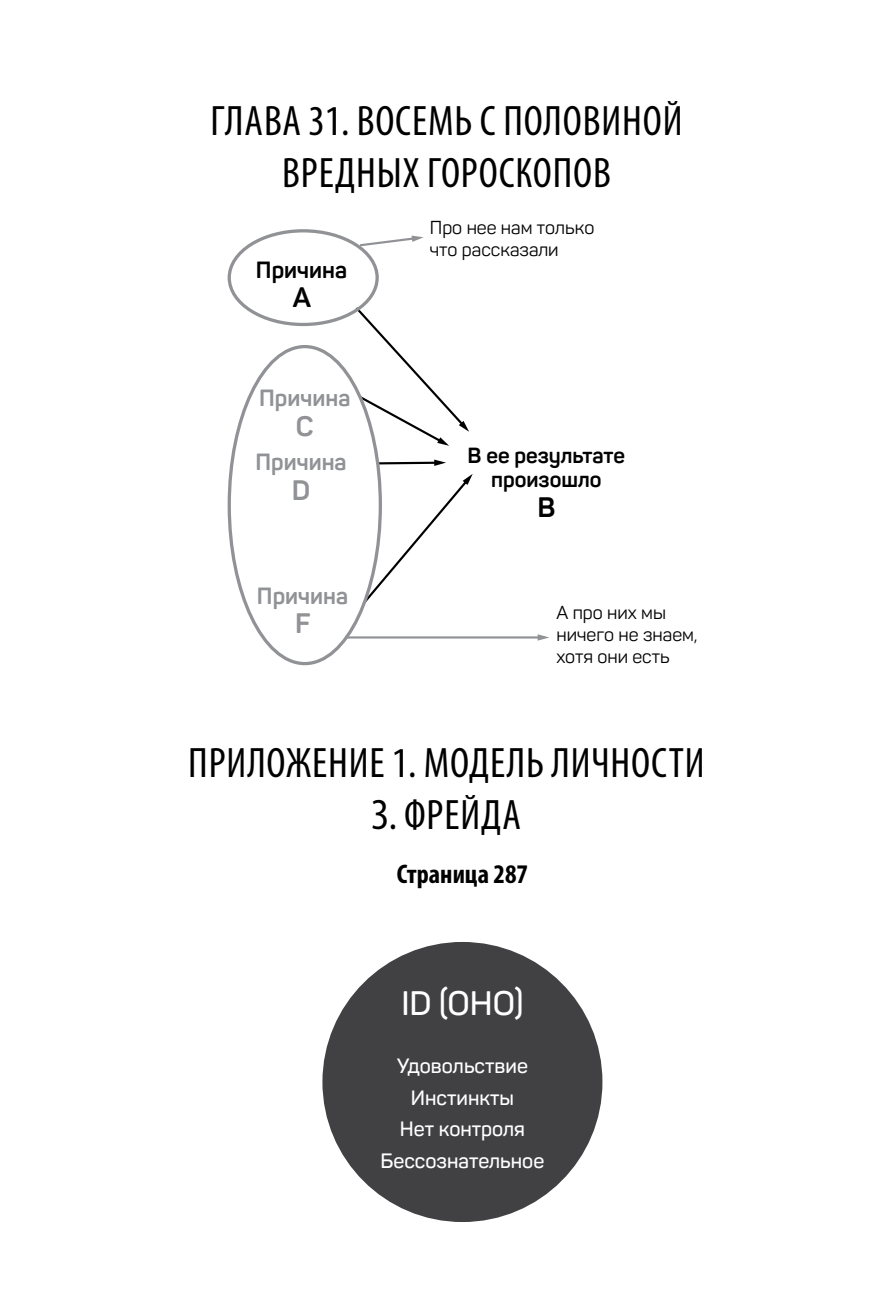
<style>
.page{position:relative;width:893px;height:1308px;background:#fff}
.page>*{position:absolute;margin:0;border:0;box-sizing:border-box;transform-origin:0 0}
.t1{font:condensed 42.75px/51.8px "Myriad Pro";letter-spacing:.02em;color:#000;text-align:center}
.t2{font:600 33.52px "Panton";color:#fff}
.t3{font:700 27.68px "Panton";color:#909295}
.t4{font:700 27.68px "Panton";color:#000}
.t5{font:700 condensed 27px "Myriad Pro";color:#000}
.t6{font:700 23.18px "Panton";color:#909295}
.t7{font:700 23.18px "Panton";color:#000}
.t8{font:700 21.6px/24.8px "Panton";color:#000;text-align:center}
.t9{font:600 20.47px/31.7px "Panton";color:#fff;text-align:center}
.t10{font:18.45px/22.3px "Panton";color:#000}
</style>
<div class="page">
<svg style="left:384px;top:474px;width:89px;height:107px"></svg>
<svg style="left:384px;top:459px;width:62px;height:7px"></svg>
<svg style="left:384px;top:336px;width:85px;height:110px"></svg>
<hr style="left:346px;top:636px;width:194px;height:2px;background:#909295">
<svg style="left:538px;top:634px;width:11px;height:6px"></svg>
<svg style="left:228px;top:229px;width:156px;height:437px"></svg>
<svg style="left:358px;top:235px;width:66px;height:13px"></svg>
<div style="left:322px;top:942px;width:280px;height:280px;background:#414042;border-radius:50%"></div>
<p class="t1" style="left:210px;top:95px;width:474px">ГЛАВА 31. ВОСЕМЬ С ПОЛОВИНОЙ<br>ВРЕДНЫХ ГОРОСКОПОВ</p>
<p class="t10" style="left:430px;top:216px;width:166px">Про нее нам только что рассказали</p>
<p class="t7" style="left:256px;top:255px;width:93px">Причина</p>
<p class="t4" style="left:293px;top:280px;width:20px">A</p>
<p class="t6" style="left:259px;top:384px;width:93px">Причина</p>
<p class="t3" style="left:296px;top:408px;width:19px">C</p>
<p class="t6" style="left:255px;top:448px;width:93px">Причина</p>
<p class="t3" style="left:292px;top:472px;width:20px">D</p>
<p class="t6" style="left:257px;top:581px;width:93px">Причина</p>
<p class="t3" style="left:295px;top:606px;width:17px">F</p>
<p class="t8" style="left:468px;top:442px;width:159px">В ее результате произошло</p>
<p class="t4" style="left:537px;top:489px;width:20px">В</p>
<p class="t10" style="left:556px;top:601px;width:142px">А про них мы ничего не знаем, хотя они есть</p>
<p class="t1" style="left:188px;top:736px;width:518px">ПРИЛОЖЕНИЕ 1. МОДЕЛЬ ЛИЧНОСТИ<br>З. ФРЕЙДА</p>
<p class="t5" style="left:397px;top:857px;width:133px">Страница 287</p>
<p class="t2" style="left:401px;top:982px;width:124px">ID (ОНО)</p>
<p class="t9" style="left:381px;top:1049px;width:165px">Удовольствие<br>Инстинкты<br>Нет контроля<br>Бессознательное</p>
</div>
